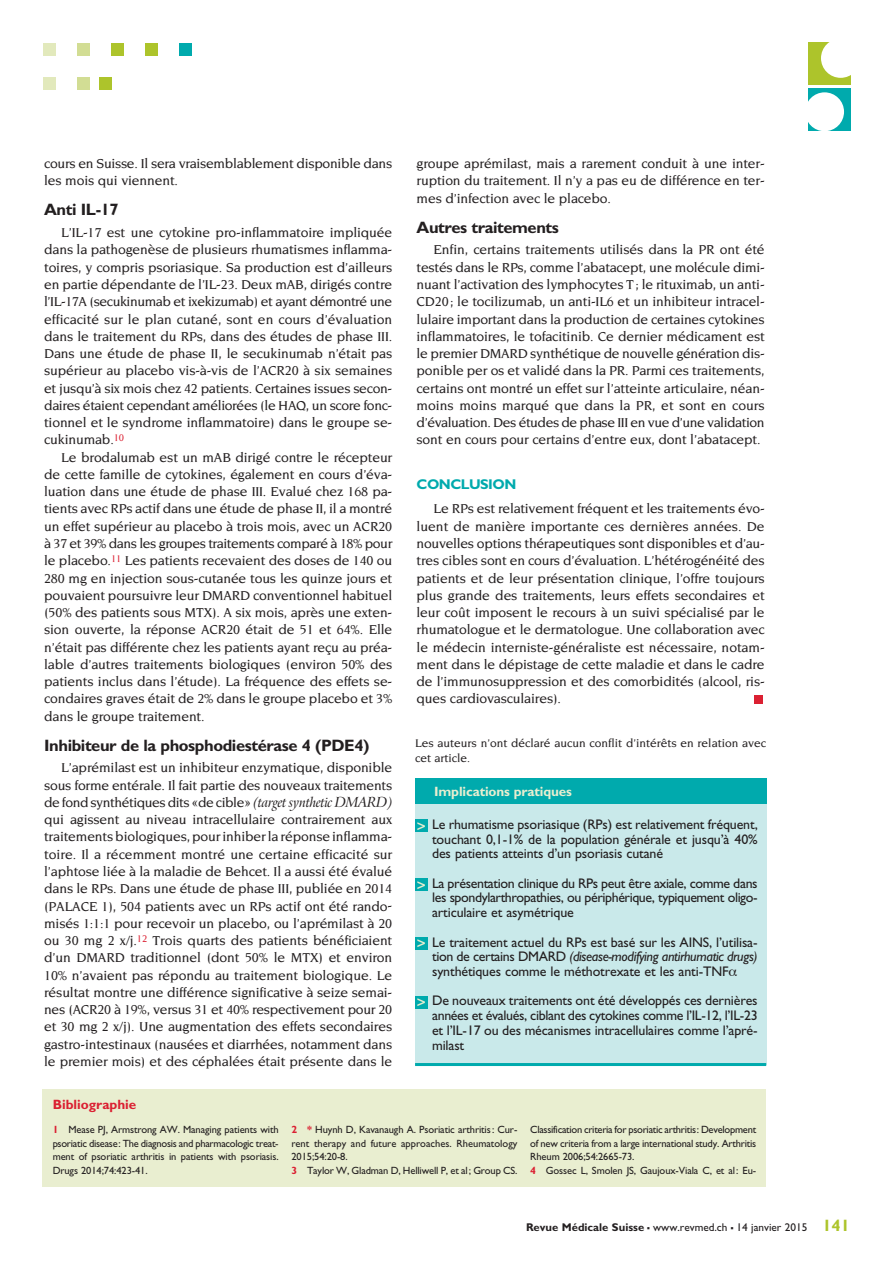
<style>
.page{position:relative;width:894px;height:1264px;background:#fff}
.page>*{position:absolute;margin:0;border:0;box-sizing:border-box;transform-origin:0 0}
.t1{font:700 16.5px "Gill Sans";letter-spacing:-.025em;color:#231f20}
.t2{font:700 14.1px "Gill Sans";letter-spacing:-.035em;color:#00aaad}
.t3{font:500 13.95px/17.2px "Novarese";letter-spacing:-.01em;color:#231f20;text-align:justify}
.t4{font:13.95px/14.7px "Gill Sans";letter-spacing:-.01em;color:#231f20;text-align:justify}
.t5{font:700 13.5px "Gill Sans";letter-spacing:-.01em;color:#e9eed0}
.t6{font:700 13.5px "Gill Sans";color:#db2032}
.t7{font:500 12px/15px "Novarese";color:#231f20}
.t8{font:11.25px "Gill Sans";color:#231f20}
.t9{font:10.5px/13.5px "Gill Sans";letter-spacing:-.01em;color:#231f20}
.s1{font-family:"Arrus BT";font-weight:400;font-style:italic}
.s2{font-family:"Insignia";font-size:15px;color:#e9eed0}
.s3{font-style:italic}
.s4{font-weight:700;color:#db2032}
.s5{font-weight:700}
.s6{font-weight:700;font-size:16.5px}
.s7{font-weight:700;font-size:16.5px;color:#adc42b}
</style>
<div class="page">
<div style="left:179px;top:43px;width:12px;height:12px;background:#00aaad"></div>
<div style="left:145px;top:43px;width:12px;height:12px;background:#adc42b"></div>
<div style="left:111px;top:43px;width:12px;height:12px;background:#adc42b"></div>
<div style="left:77px;top:43px;width:12px;height:12px;background:#d2dd94"></div>
<div style="left:43px;top:43px;width:12px;height:12px;background:#e2e9bc"></div>
<div style="left:99px;top:77px;width:12px;height:12px;background:#adc42b"></div>
<div style="left:77px;top:77px;width:12px;height:12px;background:#d2dd94"></div>
<div style="left:43px;top:77px;width:12px;height:12px;background:#e2e9bc"></div>
<div style="left:754px;top:694px;width:8px;height:9px;background:#db2032"></div>
<div style="left:808px;top:43px;width:42px;height:42px;background:#adc42b"></div>
<div style="left:820px;top:38px;width:39px;height:40px;background:#fff;border-radius:50%"></div>
<div style="left:808px;top:88px;width:42px;height:42px;background:#00aaad"></div>
<div style="left:804px;top:92px;width:39px;height:39px;background:#fff;border-radius:50%"></div>
<div style="left:415px;top:803px;width:350px;height:261px;background:#c9e9ea"></div>
<div style="left:415px;top:778px;width:350px;height:25px;background:#00aaad"></div>
<hr style="left:415px;top:1062px;width:350px;height:3px;background:#00aaad">
<div style="left:415px;top:819px;width:12px;height:13px;background:#00aaad"></div>
<div style="left:415px;top:878px;width:12px;height:12px;background:#00aaad"></div>
<div style="left:415px;top:936px;width:12px;height:13px;background:#00aaad"></div>
<div style="left:415px;top:995px;width:12px;height:13px;background:#00aaad"></div>
<div style="left:43px;top:1089px;width:722px;height:97px;background:#e9eed0"></div>
<p class="t3" style="left:44px;top:155px;width:349px">cours en Suisse. Il sera vraisemblablement disponible dans les mois qui viennent.</p>
<p class="t1" style="left:44px;top:200px;width:76px">Anti IL-17</p>
<p class="t3" style="left:44px;top:224px;width:349px;text-indent:17px">L’IL-17 est une cytokine pro-inflammatoire impliquée dans la pathogenèse de plusieurs rhumatismes inflamma&shy;toires, y compris psoriasique. Sa production est d’ailleurs en partie dépendante de l’IL-23. Deux mAB, dirigés contre l’IL-17A (secukinumab et ixekizumab) et ayant démontré une efficacité sur le plan cutané, sont en cours d’évaluation dans le traitement du RPs, dans des études de phase III.<br>Dans une étude de phase II, le secukinumab n’était pas supérieur au placebo vis-à-vis de l’ACR20 à six semaines et jusqu’à six mois chez 42 patients. Certaines issues secon&shy;daires étaient cependant améliorées (le HAQ, un score fonc&shy;tionnel et le syndrome inflammatoire) dans le groupe se&shy;cukinumab.<sup>10</sup></p>
<p class="t3" style="left:44px;top:448px;width:349px;text-indent:17px">Le brodalumab est un mAB dirigé contre le récepteur de cette famille de cytokines, également en cours d’éva&shy;luation dans une étude de phase III. Evalué chez 168 pa&shy;tients avec RPs actif dans une étude de phase II, il a montré un effet supérieur au placebo à trois mois, avec un ACR20 à 37 et 39% dans les groupes traitements comparé à 18% pour le placebo.<sup>11</sup> Les patients recevaient des doses de 140 ou 280 mg en injection sous-cutanée tous les quinze jours et pouvaient poursuivre leur DMARD conventionnel habituel (50% des patients sous MTX). A six mois, après une exten&shy;sion ouverte, la réponse ACR20 était de 51 et 64%. Elle n’était pas différente chez les patients ayant reçu au préa&shy;lable d’autres traitements biologiques (environ 50% des patients inclus dans l’étude). La fréquence des effets se&shy;condaires graves était de 2% dans le groupe placebo et 3% dans le groupe traitement.</p>
<p class="t1" style="left:44px;top:735px;width:326px">Inhibiteur de la phosphodiestérase 4 (PDE4)</p>
<p class="t3" style="left:44px;top:759px;width:349px;text-indent:17px">L’aprémilast est un inhibiteur enzymatique, disponible sous forme entérale. Il fait partie des nouveaux traitements de fond synthétiques dits «de cible» <span class="s1">(target synthetic DMARD) </span>qui agissent au niveau intracellulaire contrairement aux traitements biologiques, pour inhiber la réponse inflamma&shy;toire. Il a récemment montré une certaine efficacité sur l’aphtose liée à la maladie de Behcet. Il a aussi été évalué dans le RPs. Dans une étude de phase III, publiée en 2014 (PALACE 1), 504 patients avec un RPs actif ont été rando&shy;misés 1:1:1 pour recevoir un placebo, ou l’aprémilast à 20 ou 30 mg 2 x/j.<sup>12</sup> Trois quarts des patients bénéficiaient d’un DMARD traditionnel (dont 50% le MTX) et environ 10% n’avaient pas répondu au traitement biologique. Le résultat montre une différence significative à seize semai&shy;nes (ACR20 à 19%, versus 31 et 40% respectivement pour 20 et 30 mg 2 x/j). Une augmentation des effets secondaires gastro-intestinaux (nausées et diarrhées, notamment dans le premier mois) et des céphalées était présente dans le</p>
<p class="t6" style="left:53px;top:1095px;width:85px">Bibliographie</p>
<p class="t3" style="left:416px;top:155px;width:349px">groupe aprémilast, mais a rarement conduit à une inter&shy;ruption du traitement. Il n’y a pas eu de différence en ter&shy;mes d’infection avec le placebo.</p>
<p class="t1" style="left:416px;top:217px;width:144px">Autres traitements</p>
<p class="t3" style="left:416px;top:241px;width:349px;text-indent:17px">Enfin, certains traitements utilisés dans la PR ont été testés dans le RPs, comme l’abatacept, une molécule dimi&shy;nuant l’activation des lymphocytes T; le rituximab, un anti-CD20; le tocilizumab, un anti-IL6 et un inhibiteur intracel&shy;lulaire important dans la production de certaines cytokines inflammatoires, le tofacitinib. Ce dernier médicament est le premier DMARD synthétique de nouvelle génération dis&shy;ponible per os et validé dans la PR. Parmi ces traitements, certains ont montré un effet sur l’atteinte articulaire, néan&shy;moins moins marqué que dans la PR, et sont en cours d’évaluation. Des études de phase III en vue d’une validation sont en cours pour certains d’entre eux, dont l’abatacept.</p>
<p class="t2" style="left:416px;top:476px;width:101px">CONCLUSION</p>
<p class="t3" style="left:416px;top:500px;width:349px;text-indent:17px">Le RPs est relativement fréquent et les traitements évo&shy;luent de manière importante ces dernières années. De nouvelles options thérapeutiques sont disponibles et d’au&shy;tres cibles sont en cours d’évaluation. L’hétérogénéité des patients et de leur présentation clinique, l’offre toujours plus grande des traitements, leurs effets secondaires et leur coût imposent le recours à un suivi spécialisé par le rhumatologue et le dermatologue. Une collaboration avec le médecin interniste-généraliste est nécessaire, notam&shy;ment dans le dépistage de cette maladie et dans le cadre de l’immunosuppression et des comorbidités (alcool, ris&shy;ques cardiovasculaires).</p>
<p class="t7" style="left:415px;top:735px;width:352px">Les auteurs n’ont déclaré aucun conflit d’intérêts en relation avec cet article.</p>
<p class="t5" style="left:434px;top:783px;width:139px">Implications pratiques</p>
<p class="t4" style="left:432px;top:816px;width:327px;text-indent:-15px"><span class="s2">&gt;</span> Le rhumatisme psoriasique (RPs) est relativement fréquent, touchant 0,1-1% de la population générale et jusqu’à 40% des patients atteints d’un psoriasis cutané</p>
<p class="t4" style="left:432px;top:875px;width:327px;text-indent:-15px"><span class="s2">&gt;</span> La présentation clinique du RPs peut être axiale, comme dans les spondylarthropathies, ou périphérique, typiquement oligo&shy;articulaire et asymétrique</p>
<p class="t4" style="left:432px;top:934px;width:327px;text-indent:-15px"><span class="s2">&gt;</span> Le traitement actuel du RPs est basé sur les AINS, l’utilisa&shy;tion de certains DMARD <span class="s3">(disease-modifying antirhumatic drugs) </span>synthétiques comme le méthotrexate et les anti-TNF</p>
<p class="t4" style="left:432px;top:993px;width:327px;text-indent:-15px"><span class="s2">&gt;</span> De nouveaux traitements ont été développés ces dernières années et évalués, ciblant des cytokines comme l’IL-12, l’IL-23 et l’IL-17 ou des mécanismes intracellulaires comme l’apré&shy;milast</p>
<p class="t9" style="left:53px;top:1122px;width:227px;text-align:justify"><span class="s4">1</span> Mease PJ, Armstrong AW. Managing patients with psoriatic disease: The diagnosis and pharmacologic treat&shy;ment of psoriatic arthritis in patients with psoriasis.<br>Drugs 2014;74:423-41.</p>
<p class="t9" style="left:291px;top:1122px;width:227px"><span class="s4">2 *</span> Huynh D, Kavanaugh A. Psoriatic arthritis: Cur&shy;rent therapy and future approaches. Rheumatology 2015;54:20-8.<br><span class="s4">3</span> Taylor W, Gladman D, Helliwell P, et al; Group CS.</p>
<p class="t9" style="left:530px;top:1122px;width:227px">Classification criteria for psoriatic arthritis: Development of new criteria from a large international study. Arthritis Rheum 2006;54:2665-73.<br><span class="s4">4</span> Gossec L, Smolen JS, Gaujoux-Viala C, et al: Eu-</p>
<p class="t8" style="left:526px;top:1220px;width:325px"><span class="s5">Revue Médicale Suisse</span> <span class="s6">–</span> www.revmed.ch <span class="s6">–</span> 14 janvier 2015 <span class="s7">141</span></p>
</div>
